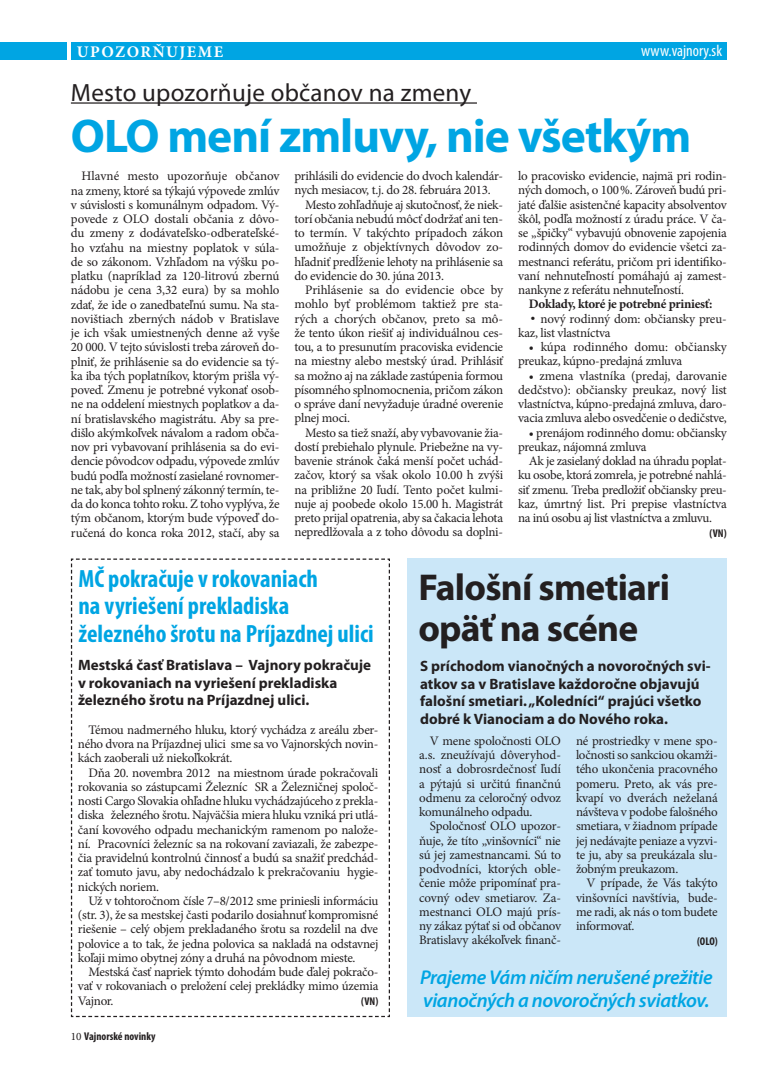
<style>
.page{position:relative;width:780px;height:1088px;background:#fff}
.page>*{position:absolute;margin:0;border:0;box-sizing:border-box;transform-origin:0 0}
.t1{font:700 47.5px "Myriad Pro";letter-spacing:-.02em;color:#00a5e3}
.t2{font:700 37.5px/40px "Myriad Pro";letter-spacing:-.02em;color:#231f20}
.t3{font:700 condensed 25px/27.5px "Myriad Pro";color:#00a5e3}
.t4{font:25px "Myriad Pro";letter-spacing:.01em;color:#231f20}
.t5{font:italic 600 20px/22.5px "Myriad Pro";letter-spacing:-.02em;color:#00a5e3}
.t6{font:condensed 16.25px "Myriad Pro";color:#fff}
.t7{font:700 16.25px "Minion Pro";letter-spacing:.09em;color:#fff}
.t8{font:700 15px/17.5px "Myriad Pro";color:#231f20}
.t9{font:13px/14.2px "Minion Pro";letter-spacing:-.02em;color:#231f20;text-align:justify}
.t10{font:700 13px "Minion Pro";color:#231f20}
.t11{font:700 condensed 11.25px "Myriad Pro";color:#231f20}
.s1{font-family:"Zapf Chancery";font-weight:500;font-style:italic}
.s2{font-family:"Minion Pro";font-weight:400;font-stretch:normal}
</style>
<div class="page">
<div style="left:407px;top:558px;width:319px;height:459px;background:#cbe7f8"></div>
<div style="left:71px;top:42px;width:655px;height:17px;background:#00a5e3"></div>
<div style="left:0;top:42px;width:66px;height:17px;background:#00a5e3"></div>
<hr style="left:71px;top:102px;width:406px;height:2px;background:#231f20">
<svg style="left:70px;top:558px;width:320px;height:460px"></svg>
<p class="t7" style="left:77px;top:41px;width:148px">upozorňujeme</p>
<p class="t6" style="left:641px;top:41px;width:82px">www.vajnory.sk</p>
<h3 class="t4" style="left:71px;top:77px;width:402px">Mesto upozorňuje občanov na zmeny</h3>
<h1 class="t1" style="left:71px;top:105px;width:622px">OLO mení zmluvy, nie všetkým</h1>
<p class="t9" style="left:71px;top:169px;width:210px;text-indent:11px">Hlavné mesto upozorňuje občanov na zmeny, ktoré sa týkajú výpovede zmlúv v súvislosti s komunálnym odpadom. Vý&shy;povede z OLO dostali občania z dôvo&shy;du zmeny z dodávateľsko-odberateľské&shy;ho vzťahu na miestny poplatok v súla&shy;de so zákonom. Vzhľadom na výšku po&shy;platku (napríklad za 120-litrovú zbernú nádobu je cena 3,32 eura) by sa mohlo zdať, že ide o zanedbateľnú sumu. Na sta&shy;novištiach zberných nádob v Bratislave je ich však umiestnených denne až vyše 20 000. V tejto súvislosti treba zároveň do&shy;plniť, že prihlásenie sa do evidencie sa tý&shy;ka iba tých poplatníkov, ktorým prišla vý&shy;poveď. Zmenu je potrebné vykonať osob&shy;ne na oddelení miestnych poplatkov a da&shy;ní bratislavského magistrátu. Aby sa pre&shy;dišlo akýmkoľvek návalom a radom obča&shy;nov pri vybavovaní prihlásenia sa do evi&shy;dencie pôvodcov odpadu, výpovede zmlúv budú podľa možností zasielané rovnomer&shy;ne tak, aby bol splnený zákonný termín, te&shy;da do konca tohto roku. Z toho vyplýva, že tým občanom, ktorým bude výpoveď do&shy;ručená do konca roka 2012, stačí, aby sa</p>
<p class="t9" style="left:294px;top:169px;width:210px">prihlásili do evidencie do dvoch kalendár-</p>
<p class="t9" style="left:294px;top:183px;width:198px">nych mesiacov, t.j. do 28. februára 2013.</p>
<p class="t9" style="left:305px;top:197px;width:199px">Mesto zohľadňuje aj skutočnosť, že niek-</p>
<p class="t9" style="left:294px;top:212px;width:210px">torí občania nebudú môcť dodržať ani ten-</p>
<p class="t9" style="left:294px;top:226px;width:210px">to termín. V takýchto prípadoch zákon</p>
<p class="t9" style="left:294px;top:240px;width:210px">umožňuje z objektívnych dôvodov zo-</p>
<p class="t9" style="left:294px;top:254px;width:210px">hľadniť predĺženie lehoty na prihlásenie sa</p>
<p class="t9" style="left:294px;top:269px;width:151px">do evidencie do 30. júna 2013.</p>
<p class="t9" style="left:305px;top:283px;width:199px">Prihlásenie sa do evidencie obce by</p>
<p class="t9" style="left:294px;top:297px;width:210px">mohlo byť problémom taktiež pre sta-</p>
<p class="t9" style="left:294px;top:311px;width:210px">rých a chorých občanov, preto sa mô-</p>
<p class="t9" style="left:294px;top:326px;width:210px">že tento úkon riešiť aj individuálnou ces-</p>
<p class="t9" style="left:294px;top:340px;width:210px">tou, a to presunutím pracoviska evidencie</p>
<p class="t9" style="left:294px;top:354px;width:210px">na miestny alebo mestský úrad. Prihlásiť</p>
<p class="t9" style="left:294px;top:368px;width:210px">sa možno aj na základe zastúpenia formou</p>
<p class="t9" style="left:294px;top:383px;width:210px">písomného splnomocnenia, pričom zákon</p>
<p class="t9" style="left:294px;top:397px;width:210px">o správe daní nevyžaduje úradné overenie</p>
<p class="t9" style="left:294px;top:411px;width:57px">plnej moci.</p>
<p class="t9" style="left:305px;top:425px;width:199px">Mesto sa tiež snaží, aby vybavovanie žia-</p>
<p class="t9" style="left:294px;top:440px;width:210px">dostí prebiehalo plynule. Priebežne na vy-</p>
<p class="t9" style="left:294px;top:454px;width:210px">bavenie stránok čaká menší počet uchád-</p>
<p class="t9" style="left:294px;top:468px;width:210px">začov, ktorý sa však okolo 10.00 h zvýši</p>
<p class="t9" style="left:294px;top:482px;width:210px">na približne 20 ľudí. Tento počet kulmi-</p>
<p class="t9" style="left:294px;top:497px;width:210px">nuje aj poobede okolo 15.00 h. Magistrát</p>
<p class="t9" style="left:294px;top:511px;width:210px">preto prijal opatrenia, aby sa čakacia lehota</p>
<p class="t9" style="left:294px;top:525px;width:210px">nepredlžovala a z toho dôvodu sa doplni-</p>
<p class="t9" style="left:518px;top:169px;width:210px">lo pracovisko evidencie, najmä pri rodin&shy;ných domoch, o 100%. Zároveň budú pri&shy;jaté ďalšie asistenčné kapacity absolventov škôl, podľa možností z úradu práce. V ča&shy;se „špičky“ vybavujú obnovenie zapojenia rodinných domov do evidencie všetci za&shy;mestnanci referátu, pričom pri identifiko&shy;vaní nehnuteľností pomáhajú aj zamest&shy;nankyne z referátu nehnuteľností.</p>
<p class="t10" style="left:529px;top:295px;width:185px">Doklady, ktoré je potrebné priniesť:</p>
<p class="t9" style="left:518px;top:311px;width:210px;text-indent:11px"><span class="s1">•</span> nový rodinný dom: občiansky preu&shy;kaz, list vlastníctva</p>
<p class="t9" style="left:518px;top:340px;width:210px;text-indent:11px">• kúpa rodinného domu: občiansky preukaz, kúpno-predajná zmluva</p>
<p class="t9" style="left:518px;top:368px;width:210px;text-indent:11px">• zmena vlastníka (predaj, darovanie dedčstvo): občiansky preukaz, nový list vlastníctva, kúpno-predajná zmluva, daro&shy;vacia zmluva alebo osvedčenie o dedičstve,</p>
<p class="t9" style="left:518px;top:425px;width:210px;text-indent:11px">• prenájom rodinného domu: občiansky preukaz, nájomná zmluva</p>
<p class="t9" style="left:518px;top:454px;width:210px;text-indent:11px">Ak je zasielaný doklad na úhradu poplat&shy;ku osobe, ktorá zomrela, je potrebné nahlá&shy;siť zmenu. Treba predložiť občiansky preu&shy;kaz, úmrtný list. Pri prepise vlastníctva na inú osobu aj list vlastníctva a zmluvu.</p>
<p class="t11" style="left:709px;top:526px;width:19px">(VN)</p>
<h3 class="t3" style="left:78px;top:564px;width:296px">MČ pokračuje v rokovaniach<br>na vyriešení prekladiska železného šrotu na Príjazdnej ulici</h3>
<p class="t8" style="left:78px;top:656px;width:295px">Mestská časť Bratislava – Vajnory pokračuje v rokovaniach na vyriešení prekladiska železného šrotu na Príjazdnej ulici.</p>
<p class="t9" style="left:78px;top:723px;width:302px;text-indent:11px">Témou nadmerného hluku, ktorý vychádza z areálu zber&shy;ného dvora na Príjazdnej ulici sme sa vo Vajnorských novin&shy;kách zaoberali už niekoľkokrát.</p>
<p class="t9" style="left:78px;top:765px;width:302px;text-indent:11px">Dňa 20. novembra 2012 na miestnom úrade pokračovali rokovania so zástupcami Železníc SR a Železničnej spoloč&shy;nosti Cargo Slovakia ohľadne hluku vychádzajúceho z prekla&shy;diska železného šrotu. Najväčšia miera hluku vzniká pri utlá&shy;čaní kovového odpadu mechanickým ramenom po nalože&shy;ní. Pracovníci železníc sa na rokovaní zaviazali, že zabezpe&shy;čia pravidelnú kontrolnú činnosť a budú sa snažiť predchád&shy;zať tomuto javu, aby nedochádzalo k prekračovaniu hygie&shy;nických noriem.</p>
<p class="t9" style="left:78px;top:894px;width:302px;text-indent:11px">Už v tohtoročnom čísle 7–8/2012 sme priniesli informáciu (str. 3), že sa mestskej časti podarilo dosiahnuť kompromisné riešenie – celý objem prekladaného šrotu sa rozdelil na dve polovice a to tak, že jedna polovica sa nakladá na odstavnej koľaji mimo obytnej zóny a druhá na pôvodnom mieste.</p>
<p class="t9" style="left:78px;top:965px;width:302px;text-indent:11px">Mestská časť napriek týmto dohodám bude ďalej pokračo&shy;vať v rokovaniach o preložení celej prekládky mimo územia Vajnor.</p>
<p class="t11" style="left:361px;top:994px;width:19px">(VN)</p>
<p class="t11" style="left:71px;top:1029px;width:86px"><span class="s2">10</span> Vajnorské novinky</p>
<h2 class="t2" style="left:418px;top:567px;width:253px">Falošní smetiari opäť na scéne</h2>
<p class="t8" style="left:420px;top:657px;width:292px">S príchodom vianočných a novoročných svi&shy;atkov sa v Bratislave každoročne objavujú falošní smetiari. „Koledníci“ prajúci všetko dobré k Vianociam a do Nového roka.</p>
<p class="t9" style="left:419px;top:733px;width:143px;text-indent:11px">V mene spoločnosti OLO a.s. zneužívajú dôveryhod&shy;nosť a dobrosrdečnosť ľudí a pýtajú si určitú finančnú odmenu za celoročný odvoz komunálneho odpadu.</p>
<p class="t9" style="left:419px;top:819px;width:143px;text-indent:11px">Spoločnosť OLO upozor&shy;ňuje, že títo „vinšovníci“ nie sú jej zamestnancami. Sú to podvodníci, ktorých oble&shy;čenie môže pripomínať pra&shy;covný odev smetiarov. Za&shy;mestnanci OLO majú prís&shy;ny zákaz pýtať si od občanov Bratislavy akékoľvek finanč-</p>
<p class="t9" style="left:576px;top:733px;width:143px">né prostriedky v mene spo&shy;ločnosti so sankciou okamži&shy;tého ukončenia pracovného pomeru. Preto, ak vás pre&shy;kvapí vo dverách neželaná návšteva v podobe falošného smetiara, v žiadnom prípade jej nedávajte peniaze a vyzvi&shy;te ju, aby sa preukázala slu&shy;žobným preukazom.</p>
<p class="t9" style="left:576px;top:876px;width:143px;text-indent:11px">V prípade, že Vás takýto vinšovníci navštívia, bude&shy;me radi, ak nás o tom budete informovať.</p>
<p class="t11" style="left:697px;top:934px;width:22px">(OLO)</p>
<h3 class="t5" style="left:420px;top:966px;width:294px">Prajeme Vám ničím nerušené prežitie vianočných a novoročných sviatkov.</h3>
</div>
